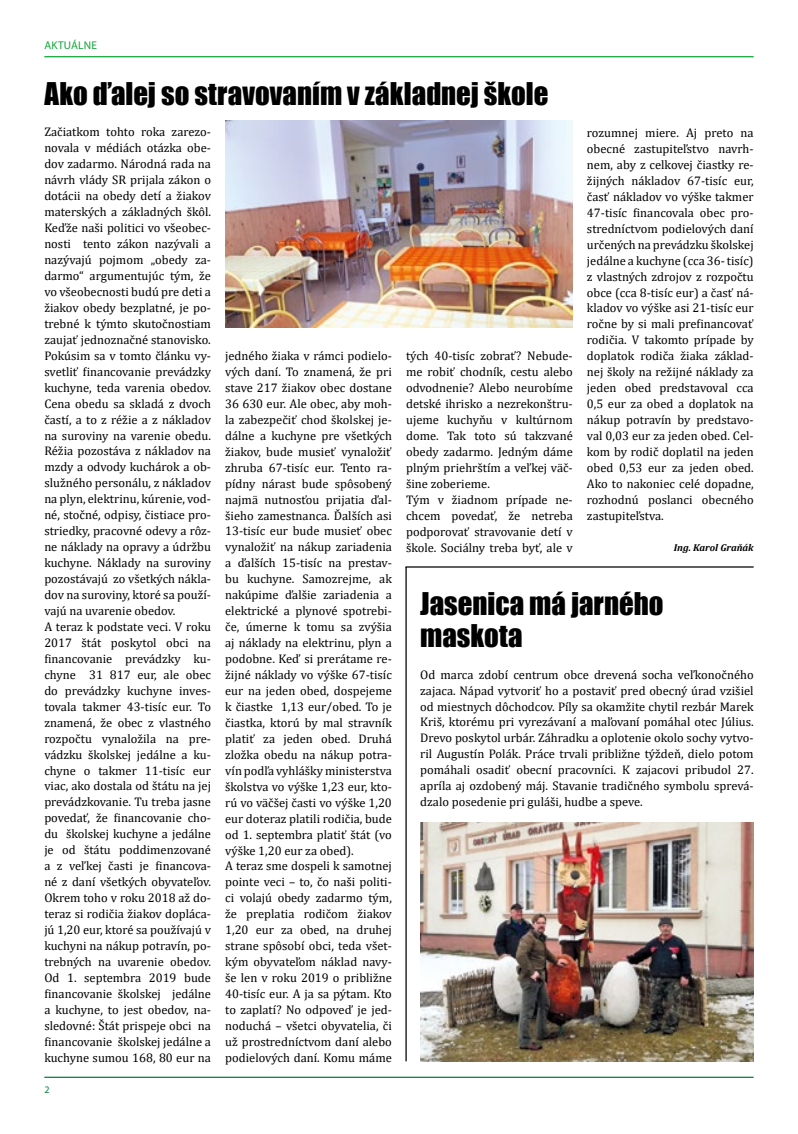
<style>
.page{position:relative;width:798px;height:1134px;background:#fff}
.page>*{position:absolute;margin:0;border:0;box-sizing:border-box;transform-origin:0 0}
.t1{font:28.75px/31.9px "Impact";color:#000}
.t2{font:12.5px/16px "Cambria";color:#000}
.t3{font:11.25px "Myriad Pro";letter-spacing:.02em;color:#13a538}
.t4{font:italic 700 10px "Cambria";color:#000}
.t5{font:10px "Myriad Pro";color:#008237}
</style>
<div class="page">
<hr style="left:44px;top:56px;width:709px;height:1px;background:#13a538">
<hr style="left:44px;top:1077px;width:709px;height:1px;background:#008237">
<img style="left:225px;top:120px;width:347px;height:208px">
<img style="left:420px;top:822px;width:333px;height:239px">
<hr style="left:405px;top:567px;width:1px;height:494px;background:#000">
<hr style="left:405px;top:566px;width:348px;height:2px;background:#000">
<p class="t3" style="left:44px;top:39px;width:54px">AKTUÁLNE</p>
<h1 class="t1" style="left:44px;top:77px;width:505px">Ako ďalej so stravovaním v základnej škole</h1>
<p class="t2" style="left:44px;top:124px;width:168px">Začiatkom tohto roka zarezo&shy;novala v médiách otázka obe&shy;dov zadarmo. Národná rada na návrh vlády SR prijala zákon o dotácii na obedy detí a žiakov materských a základných škôl.<br>Keďže naši politici vo všeobec&shy;nosti tento zákon nazývali a nazývajú pojmom „obedy za&shy;darmo“ argumentujúc tým, že vo všeobecnosti budú pre deti a žiakov obedy bezplatné, je po&shy;trebné k týmto skutočnostiam zaujať jednoznačné stanovisko.<br>Pokúsim sa v tomto článku vy&shy;svetliť financovanie prevádzky kuchyne, teda varenia obedov.<br>Cena obedu sa skladá z dvoch častí, a to z réžie a z nákladov na suroviny na varenie obedu.<br>Réžia pozostáva z nákladov na mzdy a odvody kuchárok a ob&shy;služného personálu, z nákladov na plyn, elektrinu, kúrenie, vod&shy;né, stočné, odpisy, čistiace pro&shy;striedky, pracovné odevy a rôz&shy;ne náklady na opravy a údržbu kuchyne. Náklady na suroviny pozostávajú zo všetkých nákla&shy;dov na suroviny, ktoré sa použí&shy;vajú na uvarenie obedov.<br>A teraz k podstate veci. V roku<br>2017 štát poskytol obci na financovanie prevádzky ku&shy;chyne 31 817 eur, ale obec do prevádzky kuchyne inves&shy;tovala takmer 43-tisíc eur. To znamená, že obec z vlastného rozpočtu vynaložila na pre&shy;vádzku školskej jedálne a ku&shy;chyne o takmer 11-tisíc eur viac, ako dostala od štátu na jej prevádzkovanie. Tu treba jasne povedať, že financovanie cho&shy;du školskej kuchyne a jedálne je od štátu poddimenzované a z veľkej časti je financova&shy;né z daní všetkých obyvateľov.<br>Okrem toho v roku 2018 až do&shy;teraz si rodičia žiakov dopláca&shy;jú 1,20 eur, ktoré sa používajú v kuchyni na nákup potravín, po&shy;trebných na uvarenie obedov.<br>Od 1. septembra 2019 bude financovanie školskej jedálne a kuchyne, to jest obedov, na&shy;sledovné: Štát prispeje obci na financovanie školskej jedálne a kuchyne sumou 168, 80 eur na</p>
<p class="t2" style="left:586px;top:125px;width:168px;text-align:justify">rozumnej miere. Aj preto na obecné zastupiteľstvo navrh&shy;nem, aby z celkovej čiastky re&shy;žijných nákladov 67-tisíc eur, časť nákladov vo výške takmer 47-tisíc financovala obec pro&shy;stredníctvom podielových daní určených na prevádzku školskej jedálne a kuchyne (cca 36- tisíc) z vlastných zdrojov z rozpočtu obce (cca 8-tisíc eur) a časť ná&shy;kladov vo výške asi 21-tisíc eur ročne by si mali prefinancovať rodičia. V takomto prípade by doplatok rodiča žiaka základ&shy;nej školy na režijné náklady za jeden obed predstavoval cca 0,5 eur za obed a doplatok na nákup potravín by predstavo&shy;val 0,03 eur za jeden obed. Cel&shy;kom by rodič doplatil na jeden obed 0,53 eur za jeden obed.<br>Ako to nakoniec celé dopadne, rozhodnú poslanci obecného zastupiteľstva.</p>
<p class="t4" style="left:673px;top:541px;width:81px">Ing. Karol Graňák</p>
<h1 class="t1" style="left:420px;top:587px;width:245px">Jasenica má jarného maskota</h1>
<p class="t2" style="left:420px;top:666px;width:335px;text-align:justify">Od marca zdobí centrum obce drevená socha veľkonočného zajaca. Nápad vytvoriť ho a postaviť pred obecný úrad vzišiel od miestnych dôchodcov. Píly sa okamžite chytil rezbár Marek Kriš, ktorému pri vyrezávaní a maľovaní pomáhal otec Július.<br>Drevo poskytol urbár. Záhradku a oplotenie okolo sochy vytvo&shy;ril Augustín Polák. Práce trvali približne týždeň, dielo potom pomáhali osadiť obecní pracovníci. K zajacovi pribudol 27. apríla aj ozdobený máj. Stavanie tradičného symbolu sprevá&shy;dzalo posedenie pri guláši, hudbe a speve.</p>
<p class="t2" style="left:225px;top:348px;width:168px">jedného žiaka v rámci podielo&shy;vých daní. To znamená, že pri stave 217 žiakov obec dostane<br>36 630 eur. Ale obec, aby moh&shy;la zabezpečiť chod školskej je&shy;dálne a kuchyne pre všetkých žiakov, bude musieť vynaložiť zhruba 67-tisíc eur. Tento ra&shy;pídny nárast bude spôsobený najmä nutnosťou prijatia ďal&shy;šieho zamestnanca. Ďalších asi<br>13-tisíc eur bude musieť obec vynaložiť na nákup zariadenia a ďalších 15-tisíc na prestav&shy;bu kuchyne. Samozrejme, ak nakúpime ďalšie zariadenia a elektrické a plynové spotrebi&shy;če, úmerne k tomu sa zvýšia aj náklady na elektrinu, plyn a podobne. Keď si prerátame re&shy;žijné náklady vo výške 67-tisíc eur na jeden obed, dospejeme k čiastke 1,13 eur/obed. To je čiastka, ktorú by mal stravník platiť za jeden obed. Druhá zložka obedu na nákup potra&shy;vín podľa vyhlášky ministerstva školstva vo výške 1,23 eur, kto&shy;rú vo väčšej časti vo výške 1,20 eur doteraz platili rodičia, bude od 1. septembra platiť štát (vo výške 1,20 eur za obed).<br>A teraz sme dospeli k samotnej pointe veci – to, čo naši politi&shy;ci volajú obedy zadarmo tým, že preplatia rodičom žiakov<br>1,20 eur za obed, na druhej strane spôsobí obci, teda všet&shy;kým obyvateľom náklad navy&shy;še len v roku 2019 o približne<br>40-tisíc eur. A ja sa pýtam. Kto to zaplatí? No odpoveď je jed&shy;noduchá – všetci obyvatelia, či už prostredníctvom daní alebo podielových daní. Komu máme</p>
<p class="t2" style="left:406px;top:348px;width:168px">tých 40-tisíc zobrať? Nebude&shy;me robiť chodník, cestu alebo odvodnenie? Alebo neurobíme detské ihrisko a nezrekonštru&shy;ujeme kuchyňu v kultúrnom dome. Tak toto sú takzvané obedy zadarmo. Jedným dáme plným priehrštím a veľkej väč&shy;šine zoberieme.<br>Tým v žiadnom prípade ne&shy;chcem povedať, že netreba podporovať stravovanie detí v škole. Sociálny treba byť, ale v</p>
<p class="t5" style="left:44px;top:1084px;width:7px">2</p>
</div>
